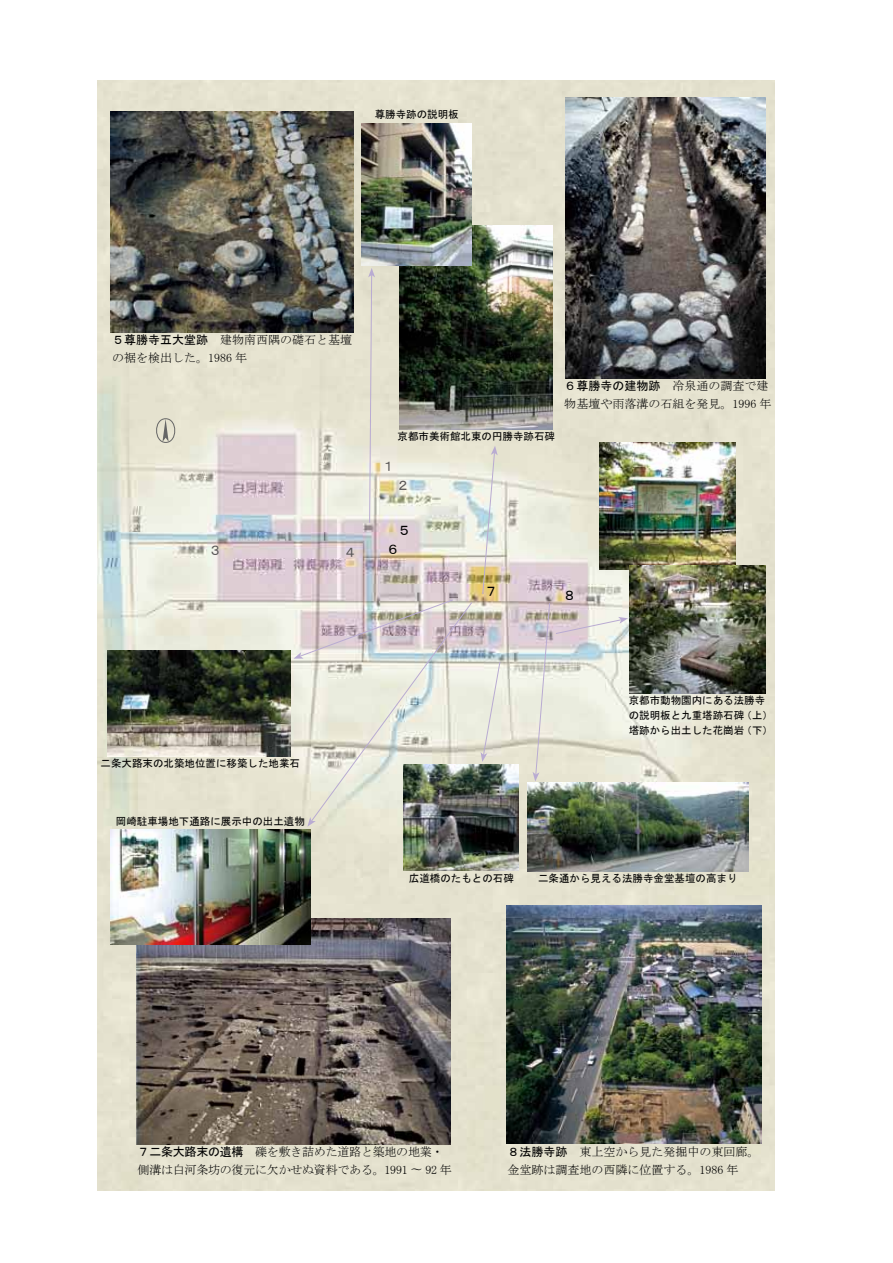
<style>
.page{position:relative;width:893px;height:1263px;background:#fff}
.page>*{position:absolute;margin:0;border:0;box-sizing:border-box;transform-origin:0 0}
.t1{font:13.5px "MS Gothic";color:#595757}
.t2{font:13.5px/19.2px "MS Gothic";color:#000}
.t3{font:12px/18px "MS Mincho";color:#000}
.t4{font:12px/18px "MS Mincho";letter-spacing:-.02em;color:#000}
.t5{font:12px "MS Gothic";color:#000}
.t6{font:10.5px/15px "MS Gothic";color:#000}
.s1{font-family:"MS Gothic"}
.s2{font-family:"MS Mincho"}
</style>
<div class="page">
<img style="left:97px;top:80px;width:677px;height:1110px">
<img style="left:506px;top:906px;width:255px;height:238px">
<img style="left:527px;top:782px;width:221px;height:90px">
<svg style="left:481px;top:661px;width:20px;height:101px;background:#e6e6dc"></svg>
<svg style="left:482px;top:446px;width:16px;height:149px;background:#deddca"></svg>
<img style="left:136px;top:918px;width:315px;height:226px">
<svg style="left:294px;top:599px;width:179px;height:228px;background:#dfddd5"></svg>
<img style="left:400px;top:225px;width:153px;height:204px">
<img style="left:566px;top:98px;width:199px;height:280px">
<svg style="left:533px;top:602px;width:95px;height:179px;background:#e2e2d8"></svg>
<svg style="left:368px;top:268px;width:7px;height:255px;background:#e0dbd3"></svg>
<img style="left:404px;top:764px;width:115px;height:107px">
<img style="left:111px;top:830px;width:199px;height:115px">
<img style="left:108px;top:651px;width:182px;height:106px">
<img style="left:361px;top:123px;width:111px;height:143px">
<img style="left:111px;top:111px;width:242px;height:221px">
<img style="left:600px;top:442px;width:136px;height:128px">
<img style="left:629px;top:566px;width:136px;height:127px">
<svg style="left:156px;top:418px;width:23px;height:25px"></svg>
<p class="t6" style="left:375px;top:107px;width:85px">尊勝寺跡の説明板</p>
<p class="t3" style="left:112px;top:331px;width:242px"><span class="s1">５尊勝寺五大堂跡　</span>建物南西隅の礎石と基壇の裾を検出した。1986 年</p>
<p class="t1" style="left:209px;top:543px;width:15px">３</p>
<p class="t1" style="left:344px;top:545px;width:15px">４</p>
<p class="t1" style="left:381px;top:460px;width:15px">１</p>
<p class="t6" style="left:397px;top:429px;width:159px">京都市美術館北東の円勝寺跡石碑</p>
<p class="t1" style="left:396px;top:478px;width:15px">２</p>
<p class="t2" style="left:386px;top:520px;width:26px;text-indent:11px">５<br>６</p>
<p class="t5" style="left:564px;top:380px;width:205px">６尊勝寺の建物跡　<span class="s2">冷泉通の調査で建</span></p>
<p class="t3" style="left:564px;top:395px;width:208px">物基壇や雨落溝の石組を発見。1996 年</p>
<p class="t2" style="left:484px;top:582px;width:15px">７</p>
<p class="t2" style="left:563px;top:586px;width:15px">８</p>
<p class="t6" style="left:101px;top:756px;width:201px">二条大路末の北築地位置に移築した地業石</p>
<p class="t6" style="left:116px;top:813px;width:190px">岡崎駐車場地下通路に展示中の出土遺物</p>
<p class="t6" style="left:629px;top:692px;width:146px">京都市動物園内にある法勝寺の説明板と九重塔跡石碑（上）塔跡から出土した花崗岩（下）</p>
<p class="t6" style="left:409px;top:871px;width:106px">広道橋のたもとの石碑</p>
<p class="t6" style="left:538px;top:871px;width:201px">二条通から見える法勝寺金堂基壇の高まり</p>
<p class="t4" style="left:138px;top:1142px;width:316px"><span class="s1">７二条大路末の遺構</span>　礫を敷き詰めた道路と築地の地業・側溝は白河条坊の復元に欠かせぬ資料である。1991 〜 92 年</p>
<p class="t3" style="left:507px;top:1142px;width:253px"><span class="s1">８法勝寺跡</span>　東上空から見た発掘中の東回廊。金堂跡は調査地の西隣に位置する。1986 年</p>
</div>
